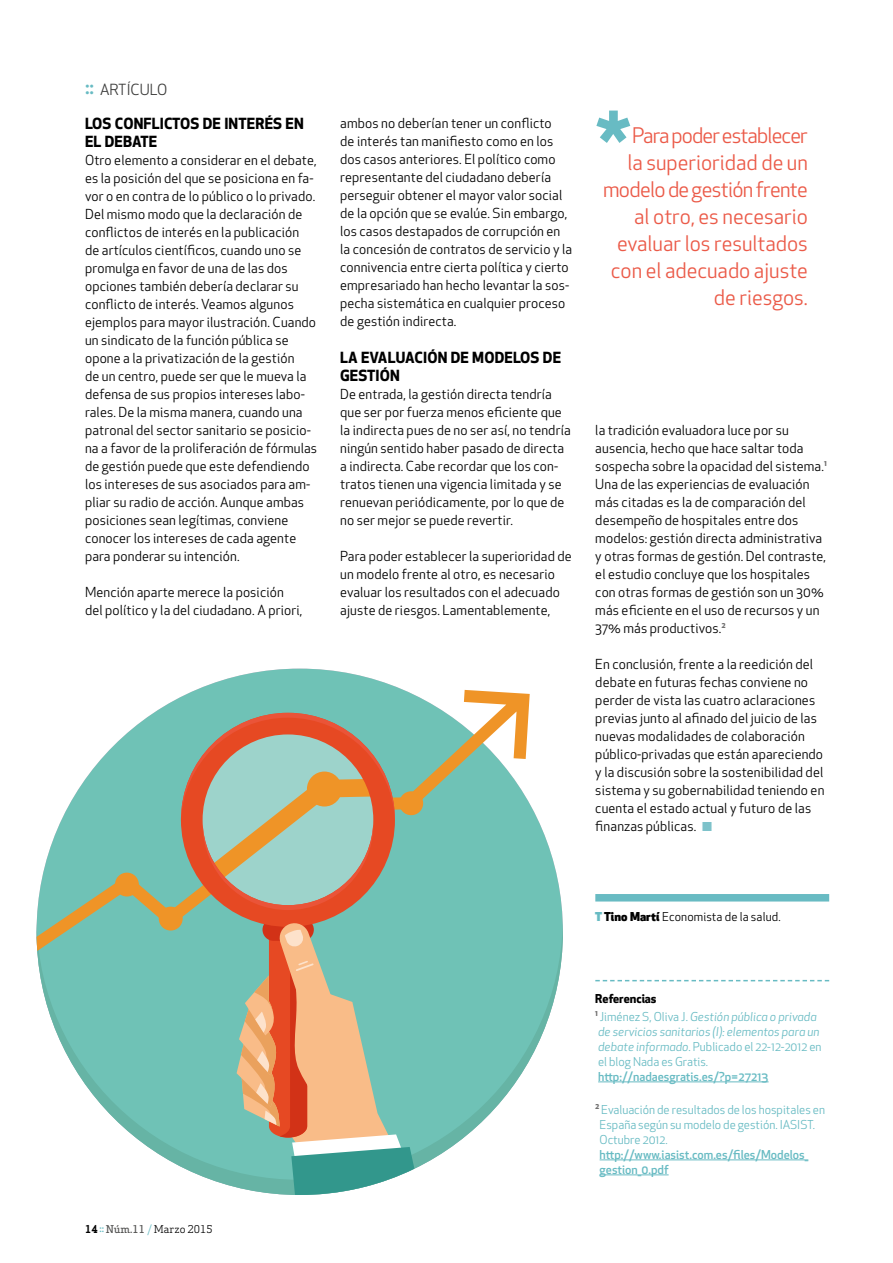
<style>
.page{position:relative;width:893px;height:1263px;background:#fff}
.page>*{position:absolute;margin:0;border:0;box-sizing:border-box;transform-origin:0 0}
.t1{font:21px/27px "Apex New";color:#eb5a48;text-align:right}
.t2{font:700 15px/18px "Apex New";letter-spacing:.01em;color:#000}
.t3{font:15px "Apex New";color:#3c3c3b}
.t4{font:13.5px/18px "Apex New";letter-spacing:.01em;color:#000}
.t5{font:italic 12px/15px "Apex New";color:#68bbc3}
.t6{font:12px/15px "Apex New";color:#68bbc3}
.t7{font:500 12px/15px "Apex New";color:#68bbc3}
.t8{font:12px "Apex New";letter-spacing:.01em;color:#000}
.t9{font:10.5px "Apex Serif";color:#000}
.s1{font-weight:500;font-size:21px;color:#68bbc3}
.s2{font-size:18px;color:#7dc2ca}
.s3{font-weight:700}
.s4{font-family:"Apex New";font-weight:500;color:#68bbc3}
.s5{font-weight:500;color:#575756}
.s6{color:#68bbc3}
.s7{font-weight:900;color:#68bbc3}
.s8{font-weight:800}
.s9{font-weight:700;font-style:normal;color:#000}
.s10{font-style:normal}
</style>
<div class="page">
<svg style="left:595px;top:980px;width:234px;height:1px"></svg>
<hr style="left:598px;top:1081px;width:171px;height:1px;background:#68bbc3">
<hr style="left:600px;top:1159px;width:208px;height:1px;background:#68bbc3">
<hr style="left:600px;top:1174px;width:69px;height:1px;background:#68bbc3">
<div style="left:595px;top:894px;width:234px;height:7px;background:#68bbc3"></div>
<svg style="left:37px;top:924px;width:526px;height:264px;fill:#6fc2b6"></svg>
<svg style="left:37px;top:690px;width:493px;height:261px;fill:#6fc2b6"></svg>
<div style="left:115px;top:873px;width:24px;height:23px;background:#ef9427;border-radius:50%"></div>
<div style="left:159px;top:907px;width:24px;height:23px;background:#ef9427;border-radius:50%"></div>
<div style="left:399px;top:791px;width:24px;height:24px;background:#ef9427;border-radius:50%"></div>
<svg style="left:181px;top:910px;width:214px;height:17px;background:#9f927a"></svg>
<svg style="left:181px;top:713px;width:214px;height:197px;background:#b1a38a"></svg>
<svg style="left:237px;top:921px;width:177px;height:274px;background:#a9b095"></svg>
<svg style="left:596px;top:111px;width:34px;height:32px"></svg>
<p class="t3" style="left:85px;top:80px;width:84px"><span class="s1">::</span> ARTÍCULO</p>
<p class="t2" style="left:85px;top:113px;width:220px">LOS CONFLICTOS DE INTERÉS EN<br>EL DEBATE</p>
<p class="t4" style="left:85px;top:151px;width:234px">Otro elemento a considerar en el debate, es la posición del que se posiciona en fa&shy;vor o en contra de lo público o lo privado.<br>Del mismo modo que la declaración de conflictos de interés en la publicación<br>de artículos científicos, cuando uno se promulga en favor de una de las dos opciones también debería declarar su conflicto de interés. Veamos algunos ejemplos para mayor ilustración. Cuando un sindicato de la función pública se opone a la privatización de la gestión<br>de un centro, puede ser que le mueva la defensa de sus propios intereses labo&shy;rales. De la misma manera, cuando una patronal del sector sanitario se posicio&shy;na a favor de la proliferación de fórmulas de gestión puede que este defendiendo los intereses de sus asociados para am&shy;pliar su radio de acción. Aunque ambas posiciones sean legítimas, conviene conocer los intereses de cada agente para ponderar su intención.</p>
<p class="t4" style="left:85px;top:583px;width:219px">Mención aparte merece la posición del político y la del ciudadano. A priori,</p>
<p class="t4" style="left:340px;top:115px;width:233px">ambos no deberían tener un conflicto<br>de interés tan manifiesto como en los dos casos anteriores. El político como representante del ciudadano debería perseguir obtener el mayor valor social de la opción que se evalúe. Sin embargo, los casos destapados de corrupción en la concesión de contratos de servicio y la connivencia entre cierta política y cierto empresariado han hecho levantar la sos&shy;pecha sistemática en cualquier proceso de gestión indirecta.</p>
<p class="t2" style="left:340px;top:347px;width:222px">LA EVALUACIÓN DE MODELOS DE<br>GESTIÓN</p>
<p class="t4" style="left:340px;top:385px;width:232px">De entrada, la gestión directa tendría que ser por fuerza menos eficiente que la indirecta pues de no ser así, no tendría ningún sentido haber pasado de directa a indirecta. Cabe recordar que los con&shy;tratos tienen una vigencia limitada y se renuevan periódicamente, por lo que de no ser mejor se puede revertir.</p>
<p class="t4" style="left:340px;top:547px;width:233px">Para poder establecer la superioridad de un modelo frente al otro, es necesario evaluar los resultados con el adecuado ajuste de riesgos. Lamentablemente,</p>
<h1 class="t1" style="left:603px;top:122px;width:206px">Para poder establecer<br>la superioridad de un modelo de gestión frente al otro, es necesario evaluar los resultados con el adecuado ajuste de riesgos.</h1>
<p class="t4" style="left:595px;top:421px;width:233px">la tradición evaluadora luce por su ausencia, hecho que hace saltar toda sospecha sobre la opacidad del sistema.<sup>1<br></sup>Una de las experiencias de evaluación más citadas es la de comparación del desempeño de hospitales entre dos modelos: gestión directa administrativa y otras formas de gestión. Del contraste, el estudio concluye que los hospitales con otras formas de gestión son un 30% más eficiente en el uso de recursos y un 37% más productivos.<sup>2</sup></p>
<p class="t4" style="left:595px;top:655px;width:231px">En conclusión, frente a la reedición del debate en futuras fechas conviene no perder de vista las cuatro aclaraciones previas junto al afinado del juicio de las nuevas modalidades de colaboración público-privadas que están apareciendo y la discusión sobre la sostenibilidad del sistema y su gobernabilidad teniendo en cuenta el estado actual y futuro de las finanzas públicas. <span class="s2">▪</span></p>
<p class="t9" style="left:85px;top:1223px;width:129px"><span class="s3">14</span> <span class="s4">::</span> <span class="s5">Núm.11</span> <span class="s6">/</span> Marzo 2015</p>
<p class="t8" style="left:595px;top:909px;width:187px"><span class="s7">T</span> <span class="s8">Tino Martí</span> Economista de la salud.</p>
<p class="t5" style="left:595px;top:989px;width:223px;line-height:18px"><span class="s9">Referencias<br></span><sup>1</sup> <span class="s10">Jiménez S, Oliva J.</span> Gestión pública o privada</p>
<p class="t5" style="left:598px;top:1024px;width:225px">de servicios sanitarios (I): elementos para un debate informado<span class="s10">. Publicado el 22-12-2012 en el blog Nada es Gratis.</span></p>
<p class="t7" style="left:598px;top:1068px;width:172px">http://nadaesgratis.es/?p=27213</p>
<p class="t6" style="left:600px;top:1102px;width:227px;text-indent:-4px"><sup>2</sup> Evaluación de resultados de los hospitales en<br>España según su modelo de gestión. IASIST.<br>Octubre 2012.</p>
<p class="t7" style="left:600px;top:1146px;width:210px">http://www.iasist.com.es/files/Modelos_ gestion_0.pdf</p>
</div>
